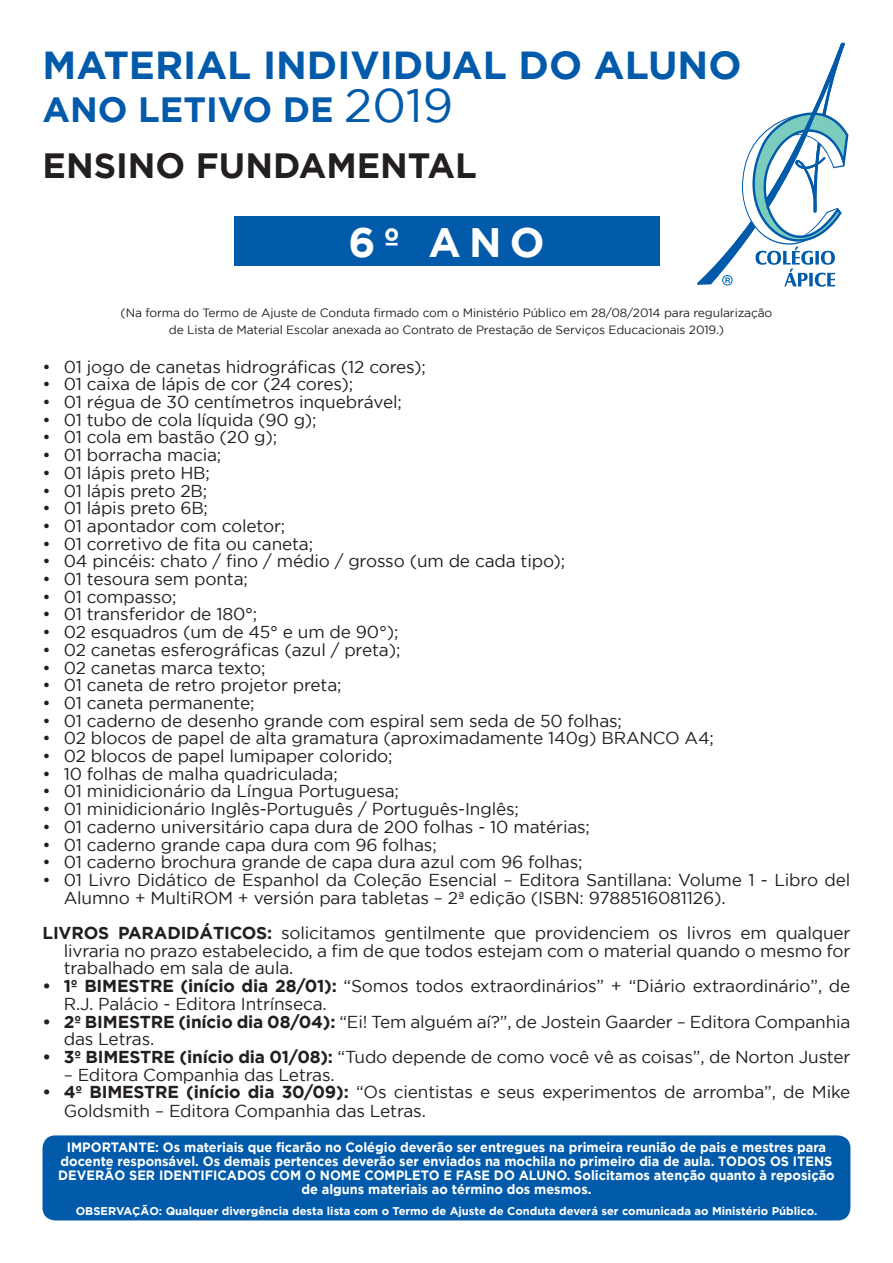
<style>
.page{position:relative;width:893px;height:1263px;background:#fff}
.page>*{position:absolute;margin:0;border:0;box-sizing:border-box;transform-origin:0 0}
.t1{font:700 41.1px "Gotham";color:#fff}
.t2{font:700 39px "Gotham";color:#015aaa}
.t3{font:700 35.1px/55.9px "Gotham";color:#231f20}
.t4{font:17.25px/17.7px "Gotham";letter-spacing:-.01em;color:#231f20}
.t5{font:700 13.5px/14.2px "Gotham";color:#fff;text-align:center;scale:.95 1}
.t6{font:12px/16.5px "Gotham";letter-spacing:-.01em;color:#231f20;text-align:center}
.t7{font:700 11.25px "Gotham";color:#fff}
.s1{color:#015aaa}
.s2{font-weight:400;font-size:47.1px;color:#015aaa}
.s3{font-weight:700}
</style>
<div class="page">
<div style="left:234px;top:216px;width:425px;height:49px;background:#015aaa"></div>
<svg style="left:697px;top:42px;width:151px;height:245px"></svg>
<div style="left:43px;top:1135px;width:807px;height:85px;background:#015aaa;border-radius:13px"></div>
<h2 class="t2" style="left:43px;top:42px;width:700px">MATERIAL INDIVIDUAL DO ALUNO</h2>
<h3 class="t3" style="left:43px;top:80px;width:436px"><span class="s1">ANO LETIVO DE</span> <span class="s2">2019<br></span>ENSINO FUNDAMENTAL</h3>
<h1 class="t1" style="left:348px;top:219px;width:198px">6º ANO</h1>
<p class="t6" style="left:121px;top:305px;width:653px">(Na forma do Termo de Ajuste de Conduta firmado com o Ministério Público em 28/08/2014 para regularização de Lista de Material Escolar anexada ao Contrato de Prestação de Serviços Educacionais 2019.)</p>
<p class="t4" style="left:43px;top:357px;width:385px">• 01 jogo de canetas hidrográficas (12 cores);</p>
<p class="t4" style="left:43px;top:375px;width:312px">• 01 caixa de lápis de cor (24 cores);</p>
<p class="t4" style="left:43px;top:393px;width:361px">• 01 régua de 30 centímetros inquebrável;</p>
<p class="t4" style="left:43px;top:410px;width:276px">• 01 tubo de cola líquida (90 g);</p>
<p class="t4" style="left:43px;top:428px;width:236px">• 01 cola em bastão (20 g);</p>
<p class="t4" style="left:43px;top:446px;width:180px">• 01 borracha macia;</p>
<p class="t4" style="left:43px;top:464px;width:169px">• 01 lápis preto HB;</p>
<p class="t4" style="left:43px;top:481px;width:166px">• 01 lápis preto 2B;</p>
<p class="t4" style="left:43px;top:499px;width:167px">• 01 lápis preto 6B;</p>
<p class="t4" style="left:43px;top:517px;width:244px">• 01 apontador com coletor;</p>
<p class="t4" style="left:43px;top:534px;width:272px">• 01 corretivo de fita ou caneta;</p>
<p class="t4" style="left:43px;top:552px;width:524px">• 04 pincéis: chato / fino / médio / grosso (um de cada tipo);</p>
<p class="t4" style="left:43px;top:570px;width:207px">• 01 tesoura sem ponta;</p>
<p class="t4" style="left:43px;top:587px;width:136px">• 01 compasso;</p>
<p class="t4" style="left:43px;top:605px;width:216px">• 01 transferidor de 180°;</p>
<p class="t4" style="left:43px;top:623px;width:358px">• 02 esquadros (um de 45° e um de 90°);</p>
<p class="t4" style="left:43px;top:641px;width:359px">• 02 canetas esferográficas (azul / preta);</p>
<p class="t4" style="left:43px;top:658px;width:225px">• 02 canetas marca texto;</p>
<p class="t4" style="left:43px;top:676px;width:301px">• 01 caneta de retro projetor preta;</p>
<p class="t4" style="left:43px;top:694px;width:214px">• 01 caneta permanente;</p>
<p class="t4" style="left:43px;top:711px;width:581px">• 01 caderno de desenho grande com espiral sem seda de 50 folhas;</p>
<p class="t4" style="left:43px;top:729px;width:673px">• 02 blocos de papel de alta gramatura (aproximadamente 140g) BRANCO A4;</p>
<p class="t4" style="left:43px;top:747px;width:352px">• 02 blocos de papel lumipaper colorido;</p>
<p class="t4" style="left:43px;top:764px;width:297px">• 10 folhas de malha quadriculada;</p>
<p class="t4" style="left:43px;top:782px;width:358px">• 01 minidicionário da Língua Portuguesa;</p>
<p class="t4" style="left:43px;top:800px;width:478px">• 01 minidicionário Inglês-Português / Português-Inglês;</p>
<p class="t4" style="left:43px;top:818px;width:549px">• 01 caderno universitário capa dura de 200 folhas - 10 matérias;</p>
<p class="t4" style="left:43px;top:835px;width:396px">• 01 caderno grande capa dura com 96 folhas;</p>
<p class="t4" style="left:43px;top:853px;width:542px">• 01 caderno brochura grande de capa dura azul com 96 folhas;</p>
<p class="t4" style="left:64px;top:871px;width:788px;text-indent:-21px">• 01 Livro Didático de Espanhol da Coleção Esencial – Editora Santillana: Volume 1 - Libro del<br>Alumno + MultiROM + versión para tabletas – 2ª edição (ISBN: 9788516081126).</p>
<p class="t4" style="left:64px;top:924px;width:788px;text-align:justify;text-indent:-21px"><span class="s3">LIVROS PARADIDÁTICOS:</span> solicitamos gentilmente que providenciem os livros em qualquer livraria no prazo estabelecido, a fim de que todos estejam com o material quando o mesmo for trabalhado em sala de aula.</p>
<p class="t4" style="left:64px;top:977px;width:788px;text-indent:-21px"><span class="s3">• 1º BIMESTRE (início dia 28/01):</span> “Somos todos extraordinários” + “Diário extraordinário”, de<br>R.J. Palácio - Editora Intrínseca.</p>
<p class="t4" style="left:64px;top:1012px;width:788px;text-indent:-21px"><span class="s3">• 2º BIMESTRE (início dia 08/04):</span> “Ei! Tem alguém aí?”, de Jostein Gaarder – Editora Companhia das Letras.</p>
<p class="t4" style="left:43px;top:1048px;width:809px"><span class="s3">• 3º BIMESTRE (início dia 01/08):</span> “Tudo depende de como você vê as coisas”, de Norton Juster</p>
<p class="t4" style="left:64px;top:1065px;width:272px">– Editora Companhia das Letras.</p>
<p class="t4" style="left:64px;top:1082px;width:788px;line-height:18.8px;text-indent:-21px"><span class="s3">• 4º BIMESTRE (início dia 30/09):</span> “Os cientistas e seus experimentos de arromba”, de Mike<br>Goldsmith – Editora Companhia das Letras.</p>
<p class="t5" style="left:58px;top:1139px;width:819px">IMPORTANTE: Os materiais que ficarão no Colégio deverão ser entregues na primeira reunião de pais e mestres para docente responsável. Os demais pertences deverão ser enviados na mochila no primeiro dia de aula. TODOS OS ITENS DEVERÃO SER IDENTIFICADOS COM O NOME COMPLETO E FASE DO ALUNO. Solicitamos atenção quanto à reposição de alguns materiais ao término dos mesmos.</p>
<p class="t7" style="left:76px;top:1204px;width:743px">OBSERVAÇÃO: Qualquer divergência desta lista com o Termo de Ajuste de Conduta deverá ser comunicada ao Ministério Público.</p>
</div>
